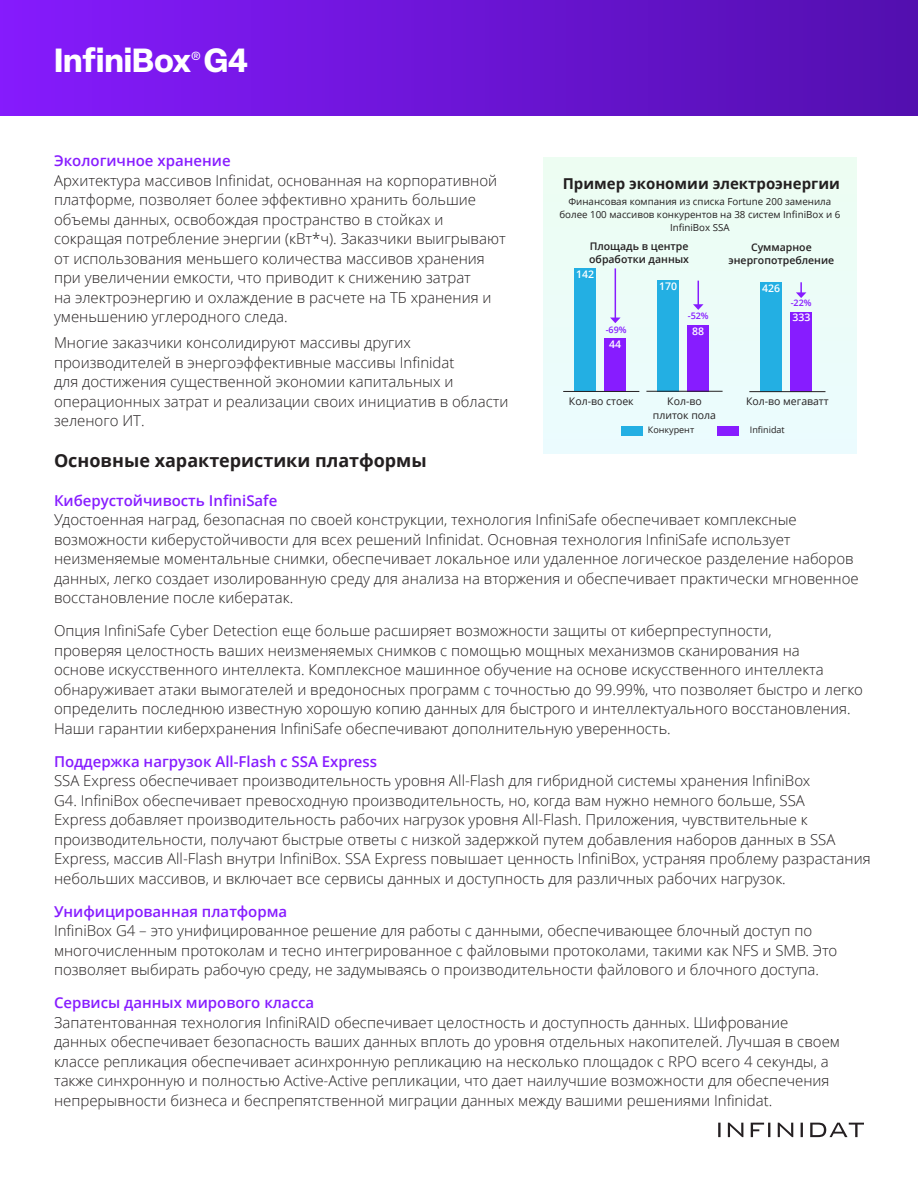
<style>
.page{position:relative;width:918px;height:1188px;background:#fff}
.page>*{position:absolute;margin:0;border:0;box-sizing:border-box;transform-origin:0 0}
.t1{font:700 33px "Elza";color:#fff}
.t2{font:700 18px "Open Sans";color:#231f20}
.t3{font:300 15px/19.5px "Open Sans";color:#231f20}
.t4{font:600 15px "Open Sans";color:#871cff}
.t5{font:700 15px "Open Sans";color:#231f20}
.t6{font:600 10.5px/13.5px "Open Sans";color:#231f20}
.t7{font:10.5px/13.5px "Open Sans";color:#231f20;text-align:center}
.t8{font:600 10.5px "Open Sans";color:#fff}
.t9{font:9.75px/12.8px "Open Sans";color:#231f20;text-align:center}
.t10{font:9px "Open Sans";color:#231f20}
.t11{font:600 9px "Open Sans";color:#871cff}
</style>
<div class="page">
<div style="left:0;top:0;width:918px;height:116px;background:linear-gradient(to right,#861bfd,#520faf)"></div>
<svg style="left:718px;top:1123px;width:146px;height:14px"></svg>
<div style="left:543px;top:158px;width:313px;height:295px;background:#ecfdf7"></div>
<div style="left:658px;top:280px;width:21px;height:111px;background:#23afe3"></div>
<div style="left:687px;top:325px;width:22px;height:66px;background:#871cff"></div>
<div style="left:574px;top:268px;width:22px;height:123px;background:#23afe3"></div>
<div style="left:605px;top:338px;width:21px;height:53px;background:#871cff"></div>
<div style="left:717px;top:426px;width:22px;height:10px;background:#871cff"></div>
<hr style="left:563px;top:391px;width:76px;height:1px;background:#231f20">
<hr style="left:646px;top:391px;width:77px;height:1px;background:#231f20">
<div style="left:760px;top:282px;width:22px;height:109px;background:#23afe3"></div>
<div style="left:791px;top:312px;width:21px;height:79px;background:#871cff"></div>
<hr style="left:749px;top:391px;width:76px;height:1px;background:#231f20">
<div style="left:621px;top:426px;width:22px;height:10px;background:#23afe3"></div>
<hr style="left:615px;top:268px;width:1px;height:50px;background:#871cff">
<svg style="left:610px;top:318px;width:10px;height:5px"></svg>
<svg style="left:693px;top:281px;width:11px;height:29px"></svg>
<svg style="left:796px;top:282px;width:10px;height:16px"></svg>
<h1 class="t1" style="left:54px;top:37px;width:196px">InfiniBox<sup>®</sup> G4</h1>
<p class="t4" style="left:54px;top:150px;width:178px">Экологичное хранение</p>
<p class="t3" style="left:54px;top:170px;width:453px">Архитектура массивов Infinidat, основанная на корпоративной платформе, позволяет более эффективно хранить большие объемы данных, освобождая пространство в стойках и сокращая потребление энергии (кВт*ч). Заказчики выигрывают от использования меньшего количества массивов хранения при увеличении емкости, что приводит к снижению затрат<br>на электроэнергию и охлаждение в расчете на ТБ хранения и уменьшению углеродного следа.</p>
<p class="t3" style="left:54px;top:333px;width:456px">Многие заказчики консолидируют массивы других производителей в энергоэффективные массивы Infinidat<br>для достижения существенной экономии капитальных и операционных затрат и реализации своих инициатив в области зеленого ИТ.</p>
<p class="t5" style="left:563px;top:173px;width:279px">Пример экономии электроэнергии</p>
<p class="t9" style="left:559px;top:195px;width:282px">Финансовая компания из списка Fortune 200 заменила более 100 массивов конкурентов на 38 систем InfiniBox и 6<br>InfiniBox SSA</p>
<p class="t6" style="left:589px;top:239px;width:101px">Площадь в центре обработки данных</p>
<p class="t6" style="left:729px;top:240px;width:107px;text-align:center">Суммарное энергопотребление</p>
<p class="t8" style="left:576px;top:267px;width:19px">142</p>
<p class="t11" style="left:606px;top:323px;width:22px">-69%</p>
<p class="t8" style="left:609px;top:337px;width:13px">44</p>
<p class="t8" style="left:659px;top:279px;width:19px">170</p>
<p class="t8" style="left:762px;top:281px;width:19px">426</p>
<p class="t11" style="left:688px;top:310px;width:22px">-52%</p>
<p class="t8" style="left:692px;top:324px;width:13px">88</p>
<p class="t11" style="left:791px;top:297px;width:22px">-22%</p>
<p class="t8" style="left:792px;top:310px;width:19px">333</p>
<p class="t7" style="left:569px;top:395px;width:66px">Кол-во стоек</p>
<p class="t7" style="left:653px;top:395px;width:65px">Кол-во плиток пола</p>
<p class="t7" style="left:746px;top:395px;width:84px">Кол-во мегаватт</p>
<p class="t10" style="left:648px;top:423px;width:48px">Конкурент</p>
<p class="t10" style="left:750px;top:423px;width:36px">Infinidat</p>
<p class="t2" style="left:54px;top:448px;width:374px">Основные характеристики платформы</p>
<p class="t4" style="left:54px;top:490px;width:225px">Киберустойчивость InfiniSafe</p>
<p class="t3" style="left:54px;top:510px;width:806px">Удостоенная наград, безопасная по своей конструкции, технология InfiniSafe обеспечивает комплексные возможности киберустойчивости для всех решений Infinidat. Основная технология InfiniSafe использует неизменяемые моментальные снимки, обеспечивает локальное или удаленное логическое разделение наборов данных, легко создает изолированную среду для анализа на вторжения и обеспечивает практически мгновенное восстановление после кибератак.</p>
<p class="t3" style="left:54px;top:621px;width:810px">Опция InfiniSafe Cyber Detection еще больше расширяет возможности защиты от киберпреступности,<br>проверяя целостность ваших неизменяемых снимков с помощью мощных механизмов сканирования на<br>основе искусственного интеллекта. Комплексное машинное обучение на основе искусственного интеллекта обнаруживает атаки вымогателей и вредоносных программ с точностью до 99.99%, что позволяет быстро и легко определить последнюю известную хорошую копию данных для быстрого и интеллектуального восстановления.<br>Наши гарантии киберхранения InfiniSafe обеспечивают дополнительную уверенность.</p>
<p class="t4" style="left:54px;top:751px;width:325px">Поддержка нагрузок All-Flash с SSA Express</p>
<p class="t3" style="left:54px;top:771px;width:818px">SSA Express обеспечивает производительность уровня All-Flash для гибридной системы хранения InfiniBox<br>G4. InfiniBox обеспечивает превосходную производительность, но, когда вам нужно немного больше, SSA<br>Express добавляет производительность рабочих нагрузок уровня All-Flash. Приложения, чувствительные к производительности, получают быстрые ответы с низкой задержкой путем добавления наборов данных в SSA Express, массив All-Flash внутри InfiniBox. SSA Express повышает ценность InfiniBox, устраняя проблему разрастания небольших массивов, и включает все сервисы данных и доступность для различных рабочих нагрузок.</p>
<p class="t4" style="left:54px;top:901px;width:235px">Унифицированная платформа</p>
<p class="t3" style="left:54px;top:921px;width:785px">InfiniBox G4 – это унифицированное решение для работы с данными, обеспечивающее блочный доступ по многочисленным протоколам и тесно интегрированное с файловыми протоколами, такими как NFS и SMB. Это позволяет выбирать рабочую среду, не задумываясь о производительности файлового и блочного доступа.</p>
<p class="t4" style="left:54px;top:993px;width:262px">Сервисы данных мирового класса</p>
<p class="t3" style="left:54px;top:1012px;width:788px">Запатентованная технология InfiniRAID обеспечивает целостность и доступность данных. Шифрование данных обеспечивает безопасность ваших данных вплоть до уровня отдельных накопителей. Лучшая в своем классе репликация обеспечивает асинхронную репликацию на несколько площадок с RPO всего 4 секунды, а также синхронную и полностью Active-Active репликации, что дает наилучшие возможности для обеспечения непрерывности бизнеса и беспрепятственной миграции данных между вашими решениями Infinidat.</p>
</div>
